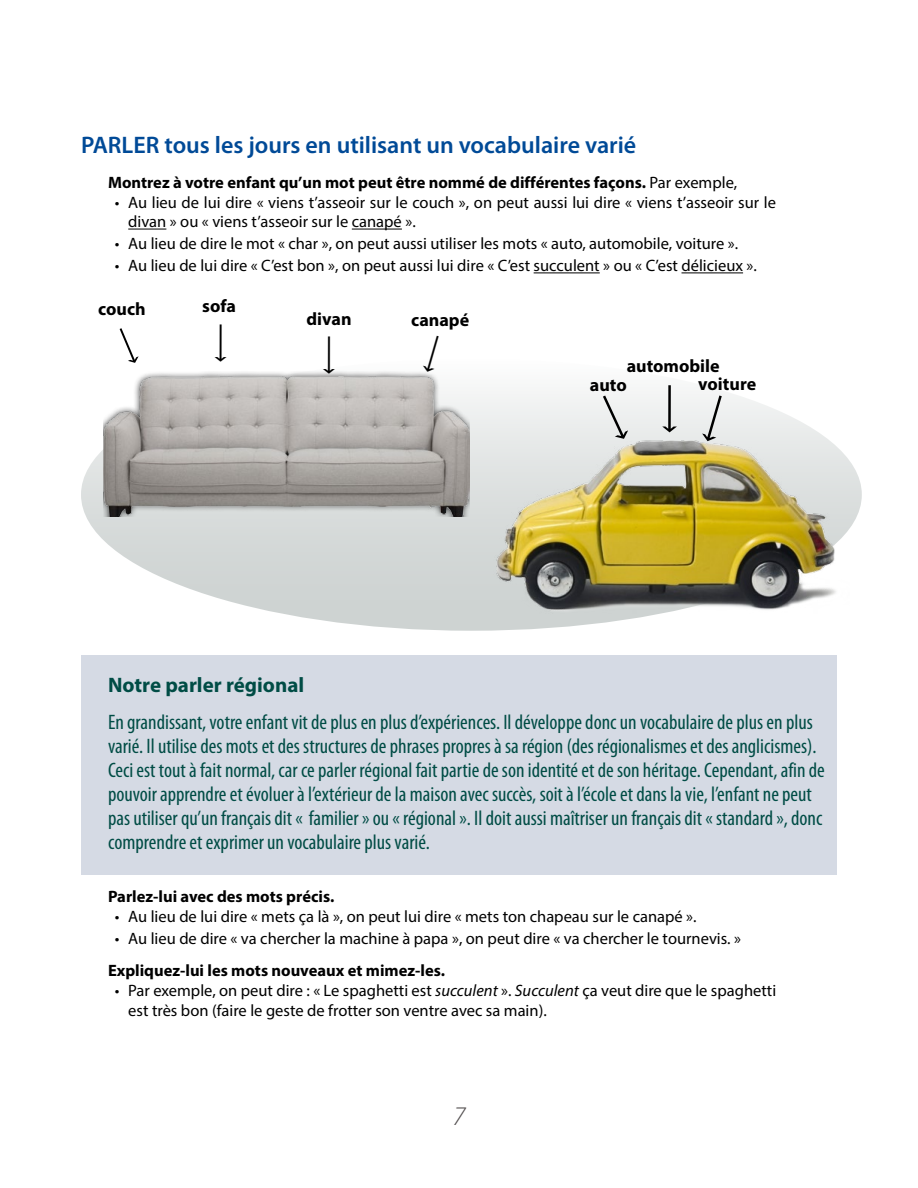
<style>
.page{position:relative;width:918px;height:1188px;background:#fff}
.page>*{position:absolute;margin:0;border:0;box-sizing:border-box;transform-origin:0 0}
.t1{font:italic 300 27px "Myriad Pro";color:#514d4e}
.t2{font:600 24px "Myriad Pro";color:#004a97}
.t3{font:condensed 21px/24px "Myriad Pro";color:#004c45}
.t4{font:700 21px "Myriad Pro";color:#004c45}
.t5{font:700 18px "Myriad Pro";color:#000}
.t6{font:16.5px/19.8px "Myriad Pro";color:#000}
.t7{font:700 16.5px "Myriad Pro";color:#000}
.s1{font-weight:400}
.s2{font-style:italic}
</style>
<div class="page">
<svg style="left:81px;top:359px;width:781px;height:272px;fill:#d4d9d8"></svg>
<hr style="left:128px;top:229px;width:38px;height:1px;background:#000">
<hr style="left:352px;top:229px;width:50px;height:1px;background:#000">
<hr style="left:534px;top:272px;width:66px;height:1px;background:#000">
<hr style="left:682px;top:272px;width:61px;height:1px;background:#000">
<div style="left:81px;top:656px;width:756px;height:61px;background:#d5dae4"></div>
<div style="left:81px;top:693px;width:756px;height:182px;background:#d5dae4"></div>
<img style="left:104px;top:359px;width:365px;height:158px">
<img style="left:471px;top:418px;width:378px;height:202px">
<svg style="left:115px;top:359px;width:26px;height:6px"></svg>
<svg style="left:215px;top:359px;width:11px;height:2px"></svg>
<svg style="left:323px;top:359px;width:12px;height:15px"></svg>
<svg style="left:422px;top:359px;width:21px;height:15px"></svg>
<div style="left:597px;top:393px;width:34px;height:49px;background:#edefef"></div>
<svg style="left:662px;top:385px;width:15px;height:47px"></svg>
<svg style="left:701px;top:394px;width:27px;height:49px"></svg>
<h2 class="t2" style="left:81px;top:130px;width:557px">PARLER tous les jours en utilisant un vocabulaire varié</h2>
<p class="t7" style="left:108px;top:171px;width:631px">Montrez à votre enfant qu’un mot peut être nommé de différentes façons. <span class="s1">Par exemple,</span></p>
<p class="t6" style="left:128px;top:192px;width:649px;text-indent:-13px">• Au lieu de lui dire « viens t’asseoir sur le couch », on peut aussi lui dire « viens t’asseoir sur le divan » ou « viens t’asseoir sur le canapé ».</p>
<p class="t6" style="left:115px;top:234px;width:625px">• Au lieu de dire le mot « char », on peut aussi utiliser les mots « auto, automobile, voiture ».</p>
<p class="t6" style="left:115px;top:256px;width:644px">• Au lieu de lui dire « C’est bon », on peut aussi lui dire « C’est succulent » ou « C’est délicieux ».</p>
<p class="t5" style="left:98px;top:298px;width:49px">couch</p>
<p class="t5" style="left:202px;top:294px;width:35px">sofa</p>
<p class="t5" style="left:307px;top:307px;width:47px">divan</p>
<p class="t5" style="left:411px;top:308px;width:60px">canapé</p>
<p class="t5" style="left:627px;top:354px;width:94px">automobile</p>
<p class="t5" style="left:698px;top:372px;width:59px">voiture</p>
<p class="t5" style="left:590px;top:373px;width:38px">auto</p>
<p class="t4" style="left:108px;top:671px;width:198px">Notre parler régional</p>
<p class="t3" style="left:108px;top:711px;width:718px">En grandissant, votre enfant vit de plus en plus d’expériences. Il développe donc un vocabulaire de plus en plus varié. Il utilise des mots et des structures de phrases propres à sa région (des régionalismes et des anglicismes).<br>Ceci est tout à fait normal, car ce parler régional fait partie de son identité et de son héritage. Cependant, afin de pouvoir apprendre et évoluer à l’extérieur de la maison avec succès, soit à l’école et dans la vie, l’enfant ne peut pas utiliser qu’un français dit « familier » ou « régional ». Il doit aussi maîtriser un français dit « standard », donc comprendre et exprimer un vocabulaire plus varié.</p>
<p class="t7" style="left:108px;top:886px;width:228px">Parlez-lui avec des mots précis.</p>
<p class="t6" style="left:115px;top:906px;width:583px">• Au lieu de lui dire « mets ça là », on peut lui dire « mets ton chapeau sur le canapé ».</p>
<p class="t6" style="left:115px;top:928px;width:628px">• Au lieu de dire « va chercher la machine à papa », on peut dire « va chercher le tournevis. »</p>
<p class="t7" style="left:108px;top:960px;width:339px">Expliquez-lui les mots nouveaux et mimez-les.</p>
<p class="t6" style="left:128px;top:980px;width:650px;text-indent:-13px">• Par exemple, on peut dire : « Le spaghetti est <span class="s2">succulent</span> ». <span class="s2">Succulent</span> ça veut dire que le spaghetti est très bon (faire le geste de frotter son ventre avec sa main).</p>
<h1 class="t1" style="left:453px;top:1100px;width:14px">7</h1>
</div>
